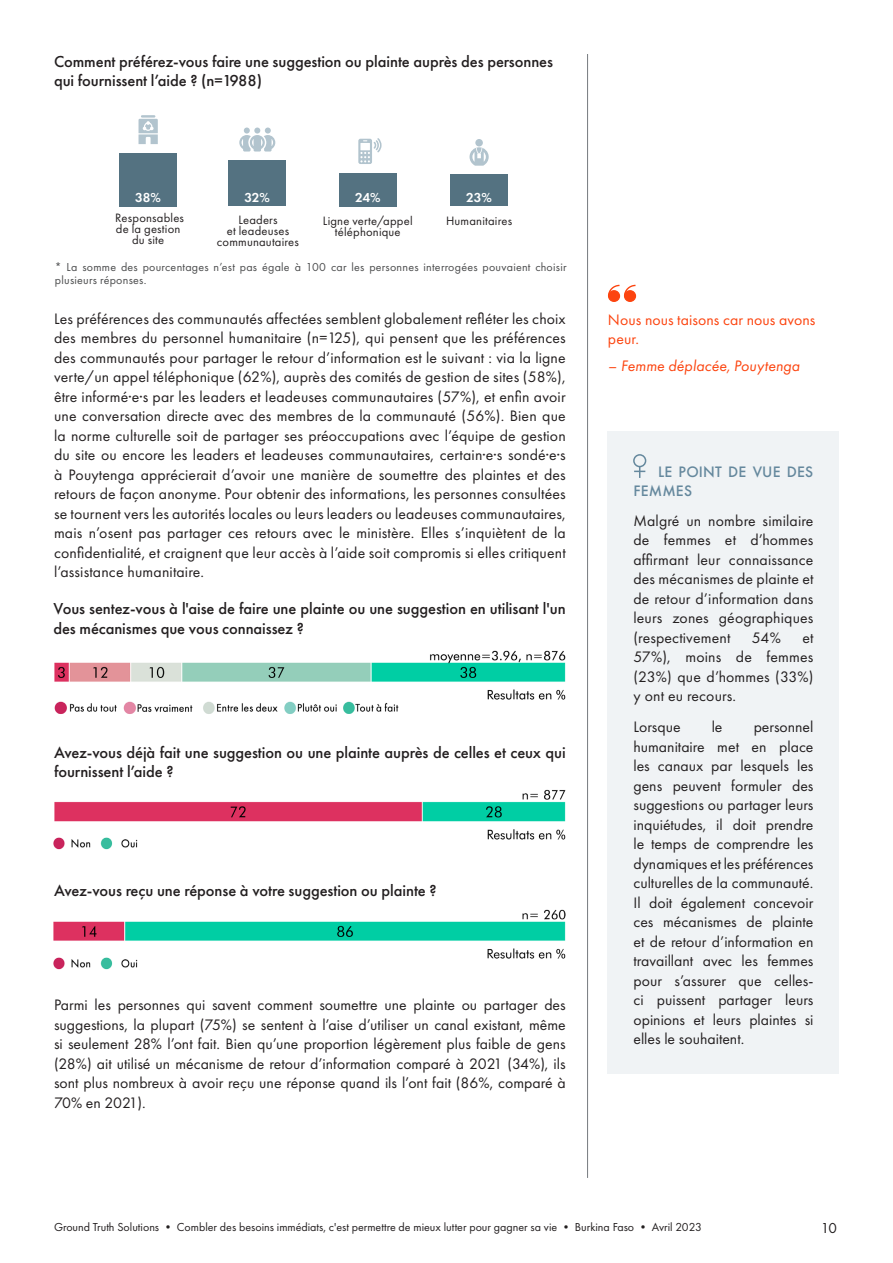
<style>
.page{position:relative;width:893px;height:1263px;background:#fff}
.page>*{position:absolute;margin:0;border:0;box-sizing:border-box;transform-origin:0 0}
.QUESTIONS{font:500 16.5px/19.8px "Futura PT";letter-spacing:-.005em;color:#231f20}
.Body{font:15.75px/19.5px "Futura PT";color:#231f20;text-align:justify}
.Quotes{font:15.75px/18.9px "Futura PT";letter-spacing:.005em;color:#fc440f}
.Quotes-2{font:italic 15.75px "Futura PT";letter-spacing:.005em;color:#fc440f}
.Subtitle_pequeño{font:500 15.75px/18.9px "Futura PT";letter-spacing:.01em;color:#65889d}
.t1{font:15px "Futura PT";color:#231f20}
.t2{font:600 13.5px "Futura PT";letter-spacing:-.02em;color:#fff}
.t3{font:12.6px/11.1px "Futura PT";letter-spacing:.015em;color:#231f20;text-align:center}
.t4{font:12px "Futura PT";color:#231f20}
.t5{font:12px/12.8px "Futura PT";letter-spacing:.02em;color:#4b4c4d}
</style>
<div class="page">
<hr style="left:587px;top:54px;width:1px;height:1124px;background:#767b7f">
<img style="left:54px;top:650px;width:512px;height:50px">
<img style="left:54px;top:789px;width:512px;height:51px">
<img style="left:53px;top:909px;width:512px;height:50px">
<div style="left:608px;top:432px;width:231px;height:642px;background:#f0f3f5"></div>
<div style="left:633px;top:454px;width:13px;height:13px;border:2px solid #65889d;border-radius:50%"></div>
<svg style="left:634px;top:467px;width:11px;height:11px"></svg>
<div style="left:609px;top:291px;width:10px;height:10px;background:#fc440f;border-radius:50%"></div>
<div style="left:608px;top:290px;width:12px;height:12px;border:1px solid #fc440f;border-radius:50%"></div>
<div style="left:625px;top:291px;width:10px;height:10px;background:#fc440f;border-radius:50%"></div>
<div style="left:624px;top:290px;width:12px;height:12px;border:1px solid #fc440f;border-radius:50%"></div>
<svg style="left:608px;top:284px;width:29px;height:13px"></svg>
<div style="left:120px;top:153px;width:57px;height:53px;background:#547281"></div>
<div style="left:229px;top:160px;width:57px;height:46px;background:#547281"></div>
<svg style="left:239px;top:128px;width:36px;height:24px"></svg>
<div style="left:339px;top:173px;width:57px;height:33px;background:#547281"></div>
<svg style="left:358px;top:138px;width:24px;height:26px"></svg>
<div style="left:451px;top:175px;width:57px;height:31px;background:#547281"></div>
<div style="left:475px;top:139px;width:8px;height:7px;background:#b2c4ce;border-radius:50%"></div>
<svg style="left:469px;top:147px;width:20px;height:19px"></svg>
<hr style="left:141px;top:115px;width:14px;height:3px;background:#b2c4ce">
<svg style="left:139px;top:119px;width:19px;height:25px"></svg>
<img style="left:53px;top:957px;width:94px;height:13px">
<img style="left:53px;top:837px;width:94px;height:13px">
<img style="left:54px;top:699px;width:358px;height:15px">
<p class="QUESTIONS" style="left:54px;top:51px;width:501px">Comment préférez-vous faire une suggestion ou plainte auprès des personnes qui fournissent l’aide ? (n=1988)</p>
<p class="t2" style="left:466px;top:189px;width:27px">23%</p>
<p class="t3" style="left:446px;top:215px;width:68px">Humanitaires</p>
<p class="t5" style="left:55px;top:261px;width:513px">* La somme des pourcentages n’est pas égale à 100 car les personnes interrogées pouvaient choisir plusieurs réponses.</p>
<p class="t2" style="left:135px;top:189px;width:27px">38%</p>
<p class="t2" style="left:245px;top:189px;width:27px">32%</p>
<p class="t2" style="left:355px;top:189px;width:27px">24%</p>
<p class="t3" style="left:323px;top:215px;width:91px">Ligne verte/appel téléphonique</p>
<p class="t3" style="left:115px;top:212px;width:70px">Responsables de la gestion du site</p>
<p class="t3" style="left:217px;top:214px;width:84px">Leaders<br>et leadeuses communautaires</p>
<p class="Body" style="left:54px;top:309px;width:513px">Les préférences des communautés affectées semblent globalement refléter les choix des membres du personnel humanitaire (n=125), qui pensent que les préférences des communautés pour partager le retour d’information est le suivant : via la ligne verte/un appel téléphonique (62%), auprès des comités de gestion de sites (58%), être informé·e·s par les leaders et leadeuses communautaires (57%), et enfin avoir une conversation directe avec des membres de la communauté (56%). Bien que la norme culturelle soit de partager ses préoccupations avec l’équipe de gestion du site ou encore les leaders et leadeuses communautaires, certain·e·s sondé·e·s à Pouytenga apprécierait d’avoir une manière de soumettre des plaintes et des retours de façon anonyme. Pour obtenir des informations, les personnes consultées se tournent vers les autorités locales ou leurs leaders ou leadeuses communautaires, mais n’osent pas partager ces retours avec le ministère. Elles s’inquiètent de la confidentialité, et craignent que leur accès à l’aide soit compromis si elles critiquent l’assistance humanitaire.</p>
<p class="QUESTIONS" style="left:53px;top:599px;width:514px">Vous sentez-vous à l'aise de faire une plainte ou une suggestion en utilisant l'un des mécanismes que vous connaissez ?</p>
<p class="QUESTIONS" style="left:54px;top:742px;width:513px">Avez-vous déjà fait une suggestion ou une plainte auprès de celles et ceux qui fournissent l’aide ?</p>
<p class="QUESTIONS" style="left:54px;top:881px;width:384px">Avez-vous reçu une réponse à votre suggestion ou plainte ?</p>
<p class="Body" style="left:54px;top:995px;width:513px">Parmi les personnes qui savent comment soumettre une plainte ou partager des suggestions, la plupart (75%) se sentent à l’aise d’utiliser un canal existant, même si seulement 28% l’ont fait. Bien qu’une proportion légèrement plus faible de gens (28%) ait utilisé un mécanisme de retour d’information comparé à 2021 (34%), ils sont plus nombreux à avoir reçu une réponse quand ils l’ont fait (86%, comparé à 70% en 2021).</p>
<p class="Quotes" style="left:608px;top:310px;width:209px">Nous nous taisons car nous avons peur.</p>
<p class="Quotes-2" style="left:608px;top:356px;width:193px">– Femme déplacée, Pouytenga</p>
<p class="Subtitle_pequeño" style="left:633px;top:462px;width:181px;text-indent:25px">LE POINT DE VUE DES<br>FEMMES</p>
<p class="Body" style="left:633px;top:510px;width:182px">Malgré un nombre similaire de femmes et d’hommes affirmant leur connaissance des mécanismes de plainte et de retour d’information dans leurs zones géographiques (respectivement</p>
<p class="Body" style="left:752px;top:627px;width:30px">54%</p>
<p class="Body" style="left:633px;top:627px;width:182px;text-indent:169px">et 57%), moins de femmes (23%) que d’hommes (33%) y ont eu recours.</p>
<p class="Body" style="left:633px;top:717px;width:49px">Lorsque</p>
<p class="Body" style="left:712px;top:717px;width:12px">le</p>
<p class="Body" style="left:633px;top:717px;width:182px;text-indent:120px">personnel humanitaire met en place les canaux par lesquels les gens peuvent formuler des suggestions ou partager leurs inquiétudes, il doit prendre le temps de comprendre les dynamiques et les préférences culturelles de la communauté.<br>Il doit également concevoir ces mécanismes de plainte et de retour d’information en travaillant avec les femmes pour s’assurer que celles&shy;ci puissent partager leurs opinions et leurs plaintes si elles le souhaitent.</p>
<p class="t4" style="left:54px;top:1220px;width:649px">Ground Truth Solutions • Combler des besoins immédiats, c'est permettre de mieux lutter pour gagner sa vie • Burkina Faso • Avril 2023</p>
<p class="t1" style="left:821px;top:1219px;width:18px">10</p>
</div>
